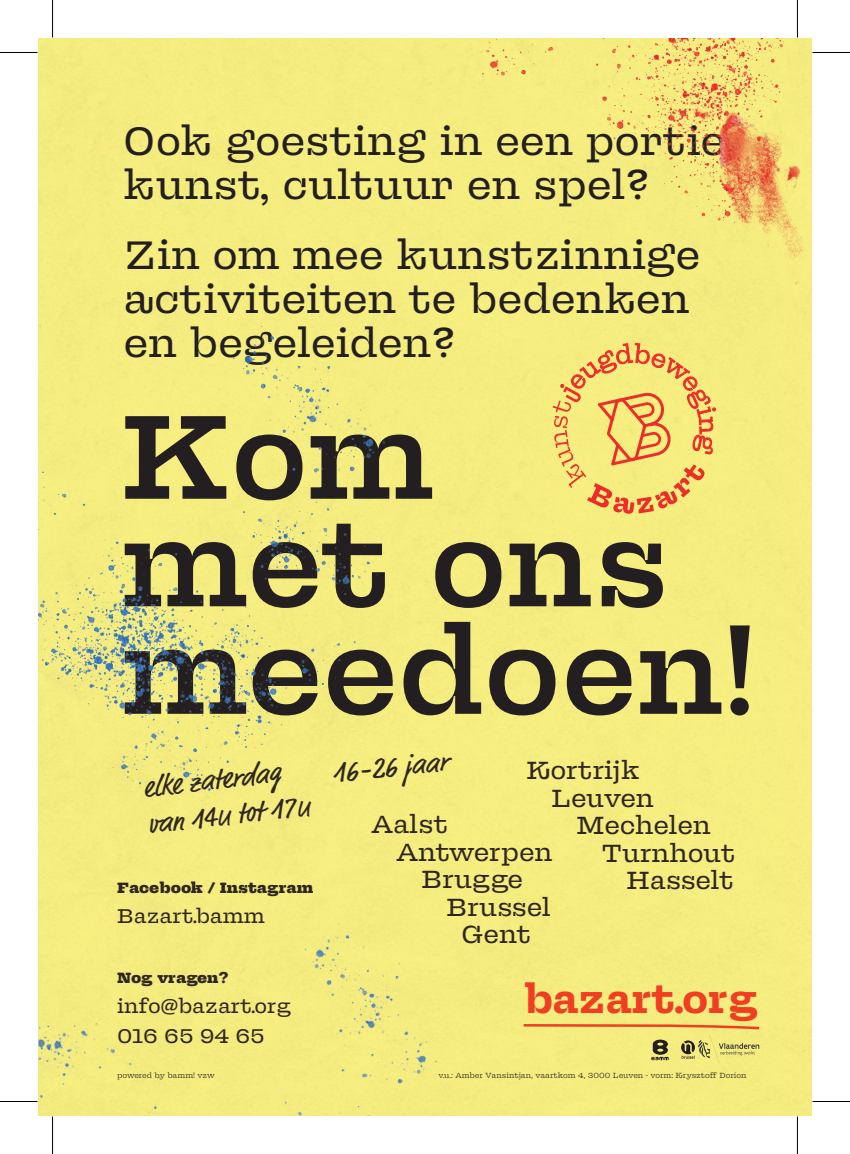
<style>
.page{position:relative;width:850px;height:1154px;background:#fff}
.page>*{position:absolute;margin:0;border:0;box-sizing:border-box;transform-origin:0 0}
.t1{font:600 120px/107.5px "FR Kraken Slab";letter-spacing:-.01em;color:#231f20}
.t2{font:500 40px/44px "FR Kraken Slab";color:#231f20}
.t3{font:700 40px "FR Kraken Slab";color:#ef3e22}
.t4{font:29.25px/36.5px "Market Pro";color:#2f2620}
.t5{font:500 25px "FR Kraken Slab";letter-spacing:-.005em;color:#2f2620}
.t6{font:500 20px/30px "FR Kraken Slab";color:#2f2620}
.t7{font:900 15px "FR Kraken Slab";color:#2f2620}
.t8{font:7.5px "FR Kraken Slab";letter-spacing:-.005em;color:#2f2620}
</style>
<div class="page">
<div style="left:38px;top:38px;width:773px;height:743px;background:#f6ed80"></div>
<div style="left:38px;top:781px;width:773px;height:334px;background:#f5ed80"></div>
<svg style="left:521px;top:1023px;width:240px;height:40px;background:#ead775"></svg>
<hr style="left:0;top:52px;width:38px;height:1px;background:#000">
<hr style="left:812px;top:52px;width:37px;height:1px;background:#000">
<hr style="left:0;top:1101px;width:38px;height:1px;background:#000">
<hr style="left:812px;top:1101px;width:37px;height:1px;background:#000">
<hr style="left:52px;top:0;width:1px;height:38px;background:#000">
<hr style="left:52px;top:1116px;width:1px;height:38px;background:#000">
<hr style="left:796px;top:0;width:1px;height:38px;background:#000">
<hr style="left:796px;top:1116px;width:1px;height:38px;background:#000">
<svg style="left:217px;top:808px;width:16px;height:18px"></svg>
<svg style="left:297px;top:799px;width:15px;height:18px"></svg>
<p class="t2" style="left:123px;top:117px;width:603px">Ook goesting in een portie kunst, cultuur en spel?</p>
<p class="t2" style="left:123px;top:231px;width:578px">Zin om mee kunstzinnige activiteiten te bedenken en begeleiden?</p>
<h1 class="t1" style="left:121px;top:398px;width:636px">Kom<br>met ons meedoen!</h1>
<p class="t4" style="left:330px;top:756px;width:117px;rotate:-6deg">16-26 jaar</p>
<p class="t5" style="left:526px;top:754px;width:115px">Kortrijk</p>
<p class="t5" style="left:551px;top:781px;width:104px">Leuven</p>
<p class="t5" style="left:576px;top:809px;width:136px">Mechelen</p>
<p class="t5" style="left:601px;top:836px;width:136px">Turnhout</p>
<p class="t4" style="left:141px;top:771px;width:140px;rotate:-7deg">elke zaterdag van 14</p>
<p class="t4" style="left:235px;top:797px;width:60px;rotate:-7deg">tot 17</p>
<p class="t5" style="left:371px;top:808px;width:78px">Aalst</p>
<p class="t5" style="left:396px;top:835px;width:157px">Antwerpen</p>
<p class="t5" style="left:421px;top:863px;width:103px">Brugge</p>
<p class="t5" style="left:446px;top:890px;width:106px">Brussel</p>
<p class="t5" style="left:461px;top:918px;width:71px">Gent</p>
<p class="t7" style="left:117px;top:877px;width:198px">Facebook / Instagram</p>
<p class="t5" style="left:626px;top:864px;width:109px">Hasselt</p>
<p class="t6" style="left:117px;top:900px;width:149px">Bazart.bamm</p>
<p class="t7" style="left:117px;top:967px;width:113px">Nog vragen?</p>
<p class="t6" style="left:117px;top:990px;width:176px">info@bazart.org<br>016 65 94 65</p>
<p class="t3" style="left:524px;top:971px;width:235px">bazart.org</p>
<p class="t8" style="left:117px;top:1071px;width:99px">powered by bamm! vzw</p>
<p class="t8" style="left:438px;top:1071px;width:309px">v.u.: Amber Vansintjan, vaartkom 4, 3000 Leuven - vorm: Krysztoff Dorion</p>
</div>
